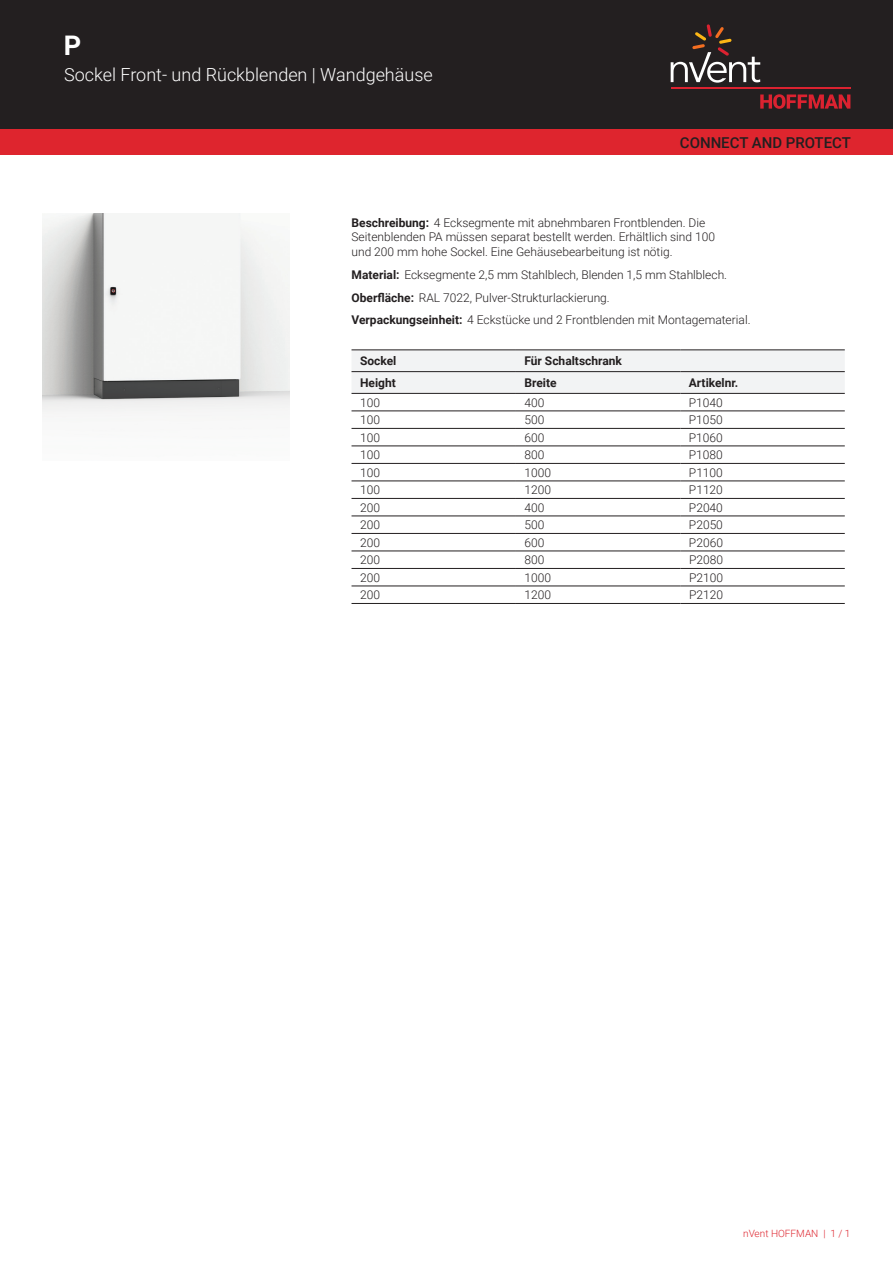
<style>
.page{position:relative;width:893px;height:1263px;background:#fff}
.page>*{position:absolute;margin:0;border:0;box-sizing:border-box;transform-origin:0 0}
.t1{font:700 27px "Roboto";color:#fff}
.t2{font:300 18px "Roboto";color:#fff}
.t3{font:500 15px "Roboto";color:#231f20}
.t4{font:300 12px/14.4px "Roboto";color:#231f20}
.t5{font:700 12px "Roboto";color:#231f20}
.t6{font:300 10.05px "Roboto";color:#de252e}
.s1{font-weight:700}
</style>
<div class="page">
<div style="left:0;top:0;width:893px;height:129px;background:#231f20"></div>
<svg style="left:760px;top:94px;width:90px;height:15px"></svg>
<hr style="left:671px;top:88px;width:179px;height:1px;background:#db2230">
<svg style="left:671px;top:24px;width:89px;height:59px"></svg>
<div style="left:0;top:129px;width:893px;height:26px;background:#de252e"></div>
<div style="left:351px;top:351px;width:494px;height:42px;background:#f2f3f4"></div>
<hr style="left:351px;top:350px;width:165px;height:1px;background:#231f20">
<hr style="left:516px;top:350px;width:164px;height:1px;background:#231f20">
<hr style="left:680px;top:350px;width:165px;height:1px;background:#231f20">
<hr style="left:351px;top:411px;width:165px;height:1px;background:#231f20">
<hr style="left:516px;top:411px;width:164px;height:1px;background:#231f20">
<hr style="left:680px;top:411px;width:165px;height:1px;background:#231f20">
<hr style="left:351px;top:428px;width:165px;height:1px;background:#231f20">
<hr style="left:516px;top:428px;width:164px;height:1px;background:#231f20">
<hr style="left:680px;top:428px;width:165px;height:1px;background:#231f20">
<hr style="left:351px;top:446px;width:165px;height:1px;background:#231f20">
<hr style="left:516px;top:446px;width:164px;height:1px;background:#231f20">
<hr style="left:680px;top:446px;width:165px;height:1px;background:#231f20">
<hr style="left:351px;top:463px;width:165px;height:1px;background:#231f20">
<hr style="left:516px;top:463px;width:164px;height:1px;background:#231f20">
<hr style="left:680px;top:463px;width:165px;height:1px;background:#231f20">
<hr style="left:351px;top:481px;width:165px;height:1px;background:#231f20">
<hr style="left:516px;top:481px;width:164px;height:1px;background:#231f20">
<hr style="left:680px;top:481px;width:165px;height:1px;background:#231f20">
<hr style="left:351px;top:498px;width:165px;height:1px;background:#231f20">
<hr style="left:516px;top:498px;width:164px;height:1px;background:#231f20">
<hr style="left:680px;top:498px;width:165px;height:1px;background:#231f20">
<hr style="left:351px;top:516px;width:165px;height:1px;background:#231f20">
<hr style="left:516px;top:516px;width:164px;height:1px;background:#231f20">
<hr style="left:680px;top:516px;width:165px;height:1px;background:#231f20">
<hr style="left:351px;top:533px;width:165px;height:1px;background:#231f20">
<hr style="left:516px;top:533px;width:164px;height:1px;background:#231f20">
<hr style="left:680px;top:533px;width:165px;height:1px;background:#231f20">
<hr style="left:351px;top:551px;width:165px;height:1px;background:#231f20">
<hr style="left:516px;top:551px;width:164px;height:1px;background:#231f20">
<hr style="left:680px;top:551px;width:165px;height:1px;background:#231f20">
<hr style="left:351px;top:568px;width:165px;height:1px;background:#231f20">
<hr style="left:516px;top:568px;width:164px;height:1px;background:#231f20">
<hr style="left:680px;top:568px;width:165px;height:1px;background:#231f20">
<hr style="left:351px;top:586px;width:165px;height:1px;background:#231f20">
<hr style="left:516px;top:586px;width:164px;height:1px;background:#231f20">
<hr style="left:680px;top:586px;width:165px;height:1px;background:#231f20">
<hr style="left:351px;top:603px;width:165px;height:1px;background:#231f20">
<hr style="left:516px;top:603px;width:164px;height:1px;background:#231f20">
<hr style="left:680px;top:603px;width:165px;height:1px;background:#231f20">
<hr style="left:351px;top:371px;width:165px;height:1px;background:#231f20">
<hr style="left:516px;top:371px;width:164px;height:1px;background:#231f20">
<hr style="left:680px;top:371px;width:165px;height:1px;background:#231f20">
<hr style="left:351px;top:393px;width:165px;height:1px;background:#231f20">
<hr style="left:516px;top:393px;width:164px;height:1px;background:#231f20">
<hr style="left:680px;top:393px;width:165px;height:1px;background:#231f20">
<img style="left:43px;top:213px;width:246px;height:201px">
<h1 class="t1" style="left:64px;top:27px;width:19px">P</h1>
<h2 class="t2" style="left:64px;top:62px;width:370px">Sockel Front- und Rückblenden | Wandgehäuse</h2>
<p class="t3" style="left:680px;top:132px;width:173px">CONNECT AND PROTECT</p>
<p class="t4" style="left:351px;top:215px;width:365px"><span class="s1">Beschreibung:</span> 4 Ecksegmente mit abnehmbaren Frontblenden. Die<br>Seitenblenden PA müssen separat bestellt werden. Erhältlich sind 100 und 200 mm hohe Sockel. Eine Gehäusebearbeitung ist nötig.</p>
<p class="t4" style="left:351px;top:262px;width:400px;line-height:23px"><span class="s1">Material:</span> Ecksegmente 2,5 mm Stahlblech, Blenden 1,5 mm Stahlblech.<br><span class="s1">Oberfläche:</span> RAL 7022, Pulver-Strukturlackierung.<br><span class="s1">Verpackungseinheit:</span> 4 Eckstücke und 2 Frontblenden mit Montagematerial.</p>
<p class="t5" style="left:360px;top:353px;width:38px">Sockel</p>
<p class="t5" style="left:524px;top:353px;width:99px">Für Schaltschrank</p>
<p class="t5" style="left:360px;top:374px;width:37px">Height</p>
<p class="t5" style="left:524px;top:374px;width:34px">Breite</p>
<p class="t5" style="left:689px;top:374px;width:51px">Artikelnr.</p>
<p class="t4" style="left:360px;top:395px;width:21px">100</p>
<p class="t4" style="left:524px;top:395px;width:21px">400</p>
<p class="t4" style="left:689px;top:395px;width:35px">P1040</p>
<p class="t4" style="left:360px;top:412px;width:21px">100</p>
<p class="t4" style="left:524px;top:412px;width:21px">500</p>
<p class="t4" style="left:689px;top:412px;width:35px">P1050</p>
<p class="t4" style="left:360px;top:430px;width:21px">100</p>
<p class="t4" style="left:524px;top:430px;width:21px">600</p>
<p class="t4" style="left:689px;top:430px;width:35px">P1060</p>
<p class="t4" style="left:360px;top:447px;width:21px">100</p>
<p class="t4" style="left:524px;top:447px;width:21px">800</p>
<p class="t4" style="left:689px;top:447px;width:35px">P1080</p>
<p class="t4" style="left:360px;top:465px;width:21px">100</p>
<p class="t4" style="left:524px;top:465px;width:28px">1000</p>
<p class="t4" style="left:689px;top:465px;width:35px">P1100</p>
<p class="t4" style="left:360px;top:482px;width:21px">100</p>
<p class="t4" style="left:524px;top:482px;width:28px">1200</p>
<p class="t4" style="left:689px;top:482px;width:35px">P1120</p>
<p class="t4" style="left:360px;top:500px;width:21px">200</p>
<p class="t4" style="left:524px;top:500px;width:21px">400</p>
<p class="t4" style="left:689px;top:500px;width:35px">P2040</p>
<p class="t4" style="left:360px;top:517px;width:21px">200</p>
<p class="t4" style="left:525px;top:517px;width:21px">500</p>
<p class="t4" style="left:689px;top:517px;width:35px">P2050</p>
<p class="t4" style="left:360px;top:535px;width:21px">200</p>
<p class="t4" style="left:525px;top:535px;width:21px">600</p>
<p class="t4" style="left:689px;top:535px;width:35px">P2060</p>
<p class="t4" style="left:360px;top:552px;width:21px">200</p>
<p class="t4" style="left:525px;top:552px;width:21px">800</p>
<p class="t4" style="left:689px;top:552px;width:35px">P2080</p>
<p class="t4" style="left:360px;top:570px;width:21px">200</p>
<p class="t4" style="left:525px;top:570px;width:28px">1000</p>
<p class="t4" style="left:689px;top:570px;width:35px">P2100</p>
<p class="t4" style="left:360px;top:587px;width:21px">200</p>
<p class="t4" style="left:525px;top:587px;width:28px">1200</p>
<p class="t4" style="left:689px;top:587px;width:35px">P2120</p>
<p class="t6" style="left:743px;top:1226px;width:109px">nVent HOFFMAN | 1 / 1</p>
</div>
